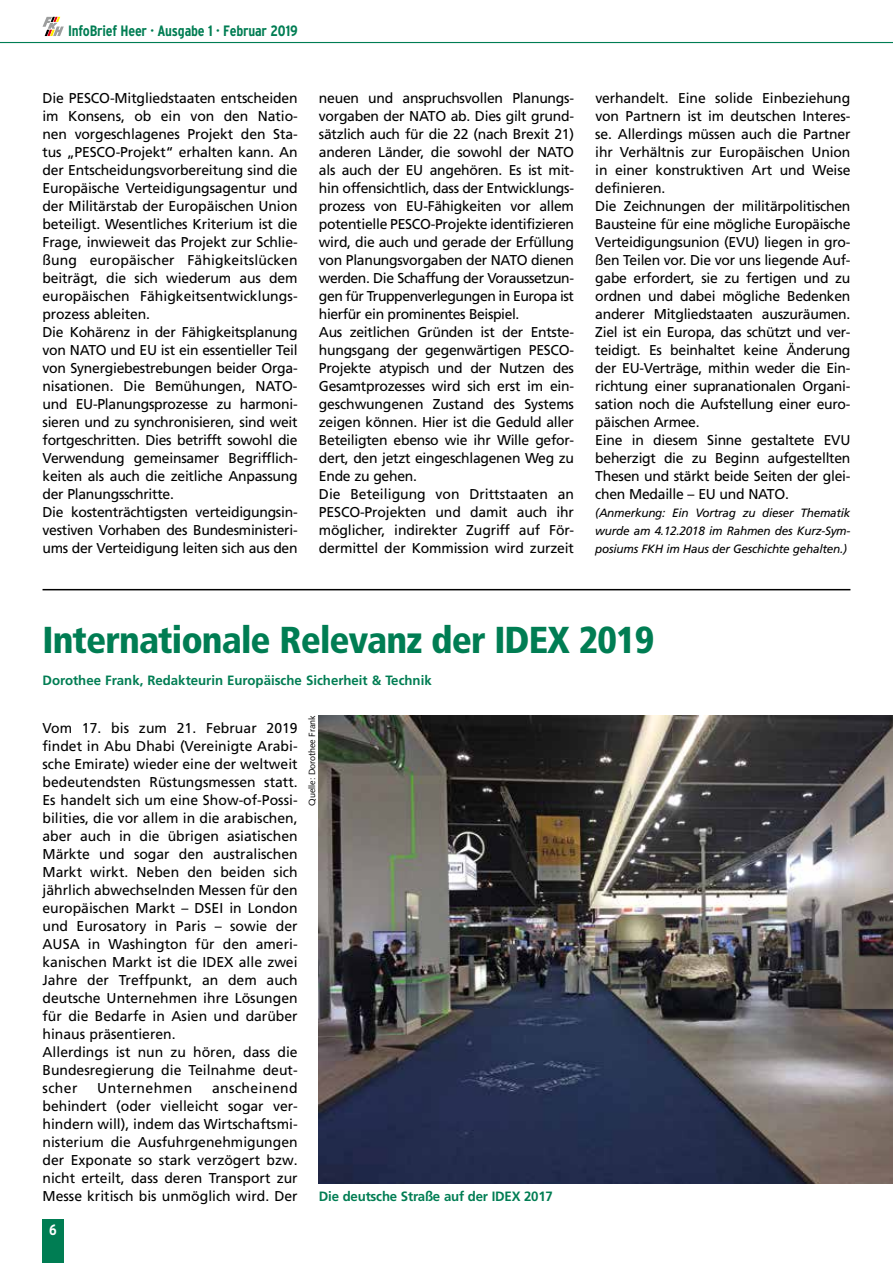
<style>
.page{position:relative;width:893px;height:1263px;background:#fff}
.page>*{position:absolute;margin:0;border:0;box-sizing:border-box;transform-origin:0 0}
.t1{font:900 condensed 37.5px "Frutiger";letter-spacing:-.025em;color:#007d53}
.t2{font:700 condensed 15px "Interstate";letter-spacing:-.015em;color:#007d53}
.t3{font:700 condensed 15px "Interstate";color:#fff}
.t4{font:14.25px/18px "Frutiger LT Pro";letter-spacing:-.02em;color:#000}
.t5{font:14.25px/18px "Frutiger LT Pro";color:#000}
.t6{font:14.25px "Frutiger LT Pro";letter-spacing:.03em;color:#000}
.t7{font:700 13.5px "Frutiger";color:#007d53}
.t8{font:700 13.5px "Frutiger LT Pro";letter-spacing:-.015em;color:#007d53}
.t9{font:italic 12px/18px "Frutiger LT Pro";letter-spacing:-.02em;color:#000;text-align:justify}
.t10{font:9px "Syntax";color:#000}
</style>
<div class="page">
<hr style="left:0;top:42px;width:893px;height:1px;background:#007d53">
<svg style="left:43px;top:17px;width:21px;height:19px"></svg>
<div style="left:43px;top:1219px;width:21px;height:44px;background:#007d53"></div>
<hr style="left:43px;top:589px;width:807px;height:1px;background:#000">
<img style="left:319px;top:715px;width:574px;height:468px">
<p class="t2" style="left:68px;top:22px;width:231px">InfoBrief Heer · Ausgabe 1 · Februar 2019</p>
<p class="t4" style="left:43px;top:89px;width:257px">Die PESCO-Mitgliedstaaten entscheiden im Konsens, ob ein von den Natio&shy;nen vorgeschlagenes Projekt den Sta&shy;tus „PESCO-Projekt“ erhalten kann. An der Entscheidungsvorbereitung sind die Europäische Verteidigungsagentur und der Militärstab der Europäischen Union beteiligt. Wesentliches Kriterium ist die Frage, inwieweit das Projekt zur Schlie&shy;ßung europäischer Fähigkeitslücken beiträgt, die sich wiederum aus dem europäischen Fähigkeitsentwicklungs&shy;prozess ableiten.<br>Die Kohärenz in der Fähigkeitsplanung von NATO und EU ist ein essentieller Teil von Synergiebestrebungen beider Orga&shy;nisationen. Die Bemühungen, NATO&shy;und EU-Planungsprozesse zu harmoni&shy;sieren und zu synchronisieren, sind weit fortgeschritten. Dies betrifft sowohl die Verwendung gemeinsamer Begrifflich&shy;keiten als auch die zeitliche Anpassung der Planungsschritte.<br>Die kostenträchtigsten verteidigungsin&shy;vestiven Vorhaben des Bundesministeri&shy;ums der Verteidigung leiten sich aus den</p>
<p class="t4" style="left:595px;top:89px;width:257px">verhandelt. Eine solide Einbeziehung von Partnern ist im deutschen Interes&shy;se. Allerdings müssen auch die Partner ihr Verhältnis zur Europäischen Union in einer konstruktiven Art und Weise definieren.<br>Die Zeichnungen der militärpolitischen Bausteine für eine mögliche Europäische Verteidigungsunion (EVU) liegen in gro&shy;ßen Teilen vor. Die vor uns liegende Auf&shy;gabe erfordert, sie zu fertigen und zu ordnen und dabei mögliche Bedenken anderer Mitgliedstaaten auszuräumen.<br>Ziel ist ein Europa, das schützt und ver&shy;teidigt. Es beinhaltet keine Änderung der EU-Verträge, mithin weder die Ein&shy;richtung einer supranationalen Organi&shy;sation noch die Aufstellung einer euro&shy;päischen Armee.<br>Eine in diesem Sinne gestaltete EVU beherzigt die zu Beginn aufgestellten Thesen und stärkt beide Seiten der glei&shy;chen Medaille – EU und NATO.</p>
<p class="t4" style="left:319px;top:89px;width:257px">neuen und anspruchsvollen Planungs&shy;vorgaben der NATO ab. Dies gilt grund&shy;sätzlich auch für die 22 (nach Brexit 21) anderen Länder, die sowohl der NATO als auch der EU angehören. Es ist mit&shy;hin offensichtlich, dass der Entwicklungs&shy;prozess von EU-Fähigkeiten vor allem potentielle PESCO-Projekte identifizieren wird, die auch und gerade der Erfüllung von Planungsvorgaben der NATO dienen werden. Die Schaffung der Voraussetzun&shy;gen für Truppenverlegungen in Europa ist hierfür ein prominentes Beispiel.<br>Aus zeitlichen Gründen ist der Entste&shy;hungsgang der gegenwärtigen PESCO-Projekte atypisch und der Nutzen des Gesamtprozesses wird sich erst im ein&shy;geschwungenen Zustand des Systems zeigen können. Hier ist die Geduld aller Beteiligten ebenso wie ihr Wille gefor&shy;dert, den jetzt eingeschlagenen Weg zu Ende zu gehen.<br>Die Beteiligung von Drittstaaten an PESCO-Projekten und damit auch ihr möglicher, indirekter Zugriff auf För&shy;dermittel der Kommission wird zurzeit</p>
<p class="t9" style="left:595px;top:504px;width:257px">(Anmerkung: Ein Vortrag zu dieser Thematik wurde am 4.12.2018 im Rahmen des Kurz-Sym&shy;posiums FKH im Haus der Geschichte gehalten.)</p>
<h1 class="t1" style="left:43px;top:618px;width:613px">Internationale Relevanz der IDEX 2019</h1>
<p class="t7" style="left:43px;top:673px;width:391px">Dorothee Frank, Redakteurin Europäische Sicherheit &amp; Technik</p>
<p class="t5" style="left:43px;top:719px;width:257px">Vom 17. bis zum 21. Februar 2019 findet in Abu Dhabi (Vereinigte Arabi&shy;sche Emirate) wieder eine der weltweit bedeutendsten Rüstungsmessen statt.<br>Es handelt sich um eine Show-of-Possi&shy;bilities, die vor allem in die arabischen, aber auch in die übrigen asiatischen Märkte und sogar den australischen Markt wirkt. Neben den beiden sich jährlich abwechselnden Messen für den europäischen Markt – DSEI in London und Eurosatory in Paris – sowie der AUSA in Washington für den ameri&shy;kanischen Markt ist die IDEX alle zwei Jahre der Treffpunkt, an dem auch deutsche Unternehmen ihre Lösungen für die Bedarfe in Asien und darüber hinaus präsentieren.<br>Allerdings ist nun zu hören, dass die Bundesregierung die Teilnahme deut&shy;scher</p>
<p class="t10" style="left:307px;top:806px;width:92px;rotate:-90deg">Quelle: Dorothee Frank</p>
<p class="t4" style="left:43px;top:1079px;width:257px;text-align:justify;text-indent:169px">anscheinend behindert (oder vielleicht sogar ver&shy;hindern will), indem das Wirtschaftsmi&shy;nisterium die Ausfuhrgenehmigungen der Exponate so stark verzögert bzw. nicht erteilt, dass deren Transport zur Messe kritisch bis unmöglich wird. Der</p>
<p class="t6" style="left:97px;top:1080px;width:96px">Unternehmen</p>
<p class="t8" style="left:319px;top:1188px;width:236px">Die deutsche Straße auf der IDEX 2017</p>
<p class="t3" style="left:49px;top:1221px;width:9px">6</p>
</div>
